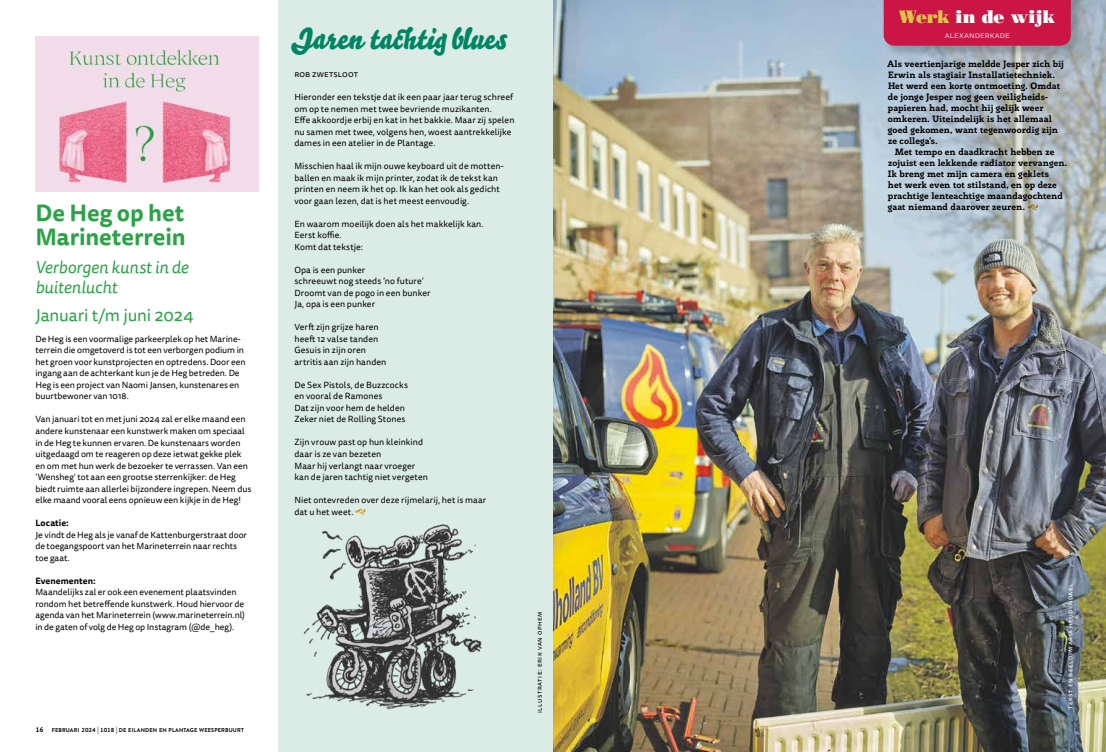
<style>
.page{position:relative;width:1106px;height:752px;background:#fff}
.page>*{position:absolute;margin:0;border:0;box-sizing:border-box;transform-origin:0 0}
.t1{font:30px "Bello Script Pro";letter-spacing:.005em;color:#008563}
.t2{font:700 23px/24px "Tisa Sans Pro";color:#2aa346}
.t3{font:18px "Bodoni Poster";letter-spacing:-.01em;color:#fff}
.t4{font:italic 17px/20px "Tisa Sans Pro";letter-spacing:-.005em;color:#2aa346}
.t5{font:17px "Tisa Sans Pro";letter-spacing:-.01em;color:#2aa346}
.t6{font:800 9px/11px "Rogliano";color:#000}
.t7{font:8.9px/11.5px "Tisa Sans Pro";letter-spacing:.005em;color:#000}
.t8{font:700 8.9px "Tisa Sans Pro";color:#000}
.t9{font:300 8.9px "Tisa Sans Pro";letter-spacing:.015em;color:#fff}
.t10{font:7px "Tisa Sans Pro";letter-spacing:.07em;color:#fff}
.t11{font:7px "Tisa Sans Pro";letter-spacing:.07em;color:#000}
.t12{font:700 5.6px "Brandon Grotesque";letter-spacing:.025em;color:#000}
.s1{font-size:7px}
.s2{font-size:6px}
.s3{color:#e2c34a}
</style>
<div class="page">
<div style="left:278px;top:0;width:276px;height:751px;background:#daece5"></div>
<img style="left:553px;top:0;width:553px;height:751px">
<div style="left:883px;top:0;width:199px;height:58px;background:#000;opacity:.2"></div>
<div style="left:883px;top:0;width:187px;height:46px;background:#cb1544"></div>
<img style="left:36px;top:36px;width:222px;height:156px">
<img style="left:303px;top:508px;width:179px;height:202px">
<svg style="left:1027px;top:204px;width:11px;height:6px"></svg>
<h2 class="t2" style="left:35px;top:200px;width:152px">De Heg op het<br>Marineterrein</h2>
<h3 class="t4" style="left:35px;top:257px;width:155px">Verborgen kunst in de buitenlucht</h3>
<h3 class="t5" style="left:35px;top:303px;width:159px">Januari t/m juni 2024</h3>
<p class="t7" style="left:35px;top:333px;width:212px">De Heg is een voormalige parkeerplek op het Marine&shy;terrein die omgetoverd is tot een verborgen podium in het groen voor kunstprojecten en optredens. Door een ingang aan de achterkant kun je de Heg betreden. De Heg is een project van Naomi Jansen, kunstenares en buurtbewoner van 1018.</p>
<p class="t7" style="left:35px;top:413px;width:217px">Van januari tot en met juni 2024 zal er elke maand een andere kunstenaar een kunstwerk maken om speciaal in de Heg te kunnen ervaren. De kunstenaars worden uitgedaagd om te reageren op deze ietwat gekke plek en om met hun werk de bezoeker te verrassen. Van een ‘Wensheg’ tot aan een grootse sterrenkijker: de Heg biedt ruimte aan allerlei bijzondere ingrepen. Neem dus elke maand vooral eens opnieuw een kijkje in de Heg!</p>
<p class="t8" style="left:35px;top:516px;width:35px">Locatie:</p>
<p class="t7" style="left:35px;top:528px;width:213px">Je vindt de Heg als je vanaf de Kattenburgerstraat door de toegangspoort van het Marineterrein naar rechts toe gaat.</p>
<p class="t8" style="left:35px;top:573px;width:62px">Evenementen:</p>
<p class="t7" style="left:35px;top:586px;width:211px">Maandelijks zal er ook een evenement plaatsvinden rondom het betreffende kunstwerk. Houd hiervoor de agenda van het Marineterrein (www.marineterrein.nl) in de gaten of volg de Heg op Instagram (@de_heg).</p>
<p class="t12" style="left:35px;top:725px;width:210px"><span class="s1">16</span> FEBRUARI <span class="s2">2024</span> <span class="s1">|</span> <span class="s2">1018</span> <span class="s1">|</span> DE EILANDEN EN PLANTAGE WEESPERBUURT</p>
<h1 class="t1" style="left:291px;top:15px;width:217px">Jaren tachtig blues</h1>
<p class="t7" style="left:294px;top:68px;width:65px">rob zwetsloot</p>
<p class="t7" style="left:294px;top:91px;width:221px">Hieronder een tekstje dat ik een paar jaar terug schreef om op te nemen met twee bevriende muzikanten.<br>Effe akkoordje erbij en kat in het bakkie. Maar zij spelen nu samen met twee, volgens hen, woest aantrekkelijke dames in een atelier in de Plantage.</p>
<p class="t7" style="left:294px;top:160px;width:210px">Misschien haal ik mijn ouwe keyboard uit de motten&shy;ballen en maak ik mijn printer, zodat ik de tekst kan printen en neem ik het op. Ik kan het ook als gedicht voor gaan lezen, dat is het meest eenvoudig.</p>
<p class="t7" style="left:294px;top:218px;width:191px">En waarom moeilijk doen als het makkelijk kan.<br>Eerst koffie.<br>Komt dat tekstje:</p>
<p class="t7" style="left:294px;top:264px;width:138px">Opa is een punker<br>schreeuwt nog steeds ‘no future’<br>Droomt van de pogo in een bunker<br>Ja, opa is een punker</p>
<p class="t7" style="left:294px;top:321px;width:93px">Verft zijn grijze haren heeft 12 valse tanden<br>Gesuis in zijn oren artritis aan zijn handen</p>
<p class="t7" style="left:294px;top:379px;width:115px">De Sex Pistols, de Buzzcocks en vooral de Ramones<br>Dat zijn voor hem de helden<br>Zeker niet de Rolling Stones</p>
<p class="t7" style="left:294px;top:436px;width:135px">Zijn vrouw past op hun kleinkind daar is ze van bezeten<br>Maar hij verlangt naar vroeger kan de jaren tachtig niet vergeten</p>
<p class="t7" style="left:294px;top:494px;width:193px">Niet ontevreden over deze rijmelarij, het is maar dat u het weet.</p>
<p class="t11" style="left:534px;top:713px;width:103px;rotate:-90deg">illustratie: erik van ophem</p>
<h3 class="t3" style="left:898px;top:6px;width:157px"><span class="s3">Werk</span> in de wijk</h3>
<p class="t9" style="left:944px;top:29px;width:67px">alexanderkade</p>
<p class="t6" style="left:887px;top:58px;width:178px">Als veertienjarige meldde Jesper zich bij Erwin als stagiair Installatietechniek.<br>Het werd een korte ontmoeting. Omdat de jonge Jesper nog geen veiligheids&shy;papieren had, mocht hij gelijk weer omkeren. Uiteindelijk is het allemaal goed gekomen, want tegenwoordig zijn ze collega's.</p>
<p class="t6" style="left:887px;top:146px;width:181px;text-indent:7px">Met tempo en daadkracht hebben ze zojuist een lekkende radiator vervangen.<br>Ik breng met mijn camera en geklets<br>het werk even tot stilstand, en op deze prachtige lenteachtige maandagochtend gaat niemand daarover zeuren.</p>
<p class="t10" style="left:1065px;top:709px;width:127px;rotate:-90deg">tekst en beeld: maria heijdendael</p>
</div>
